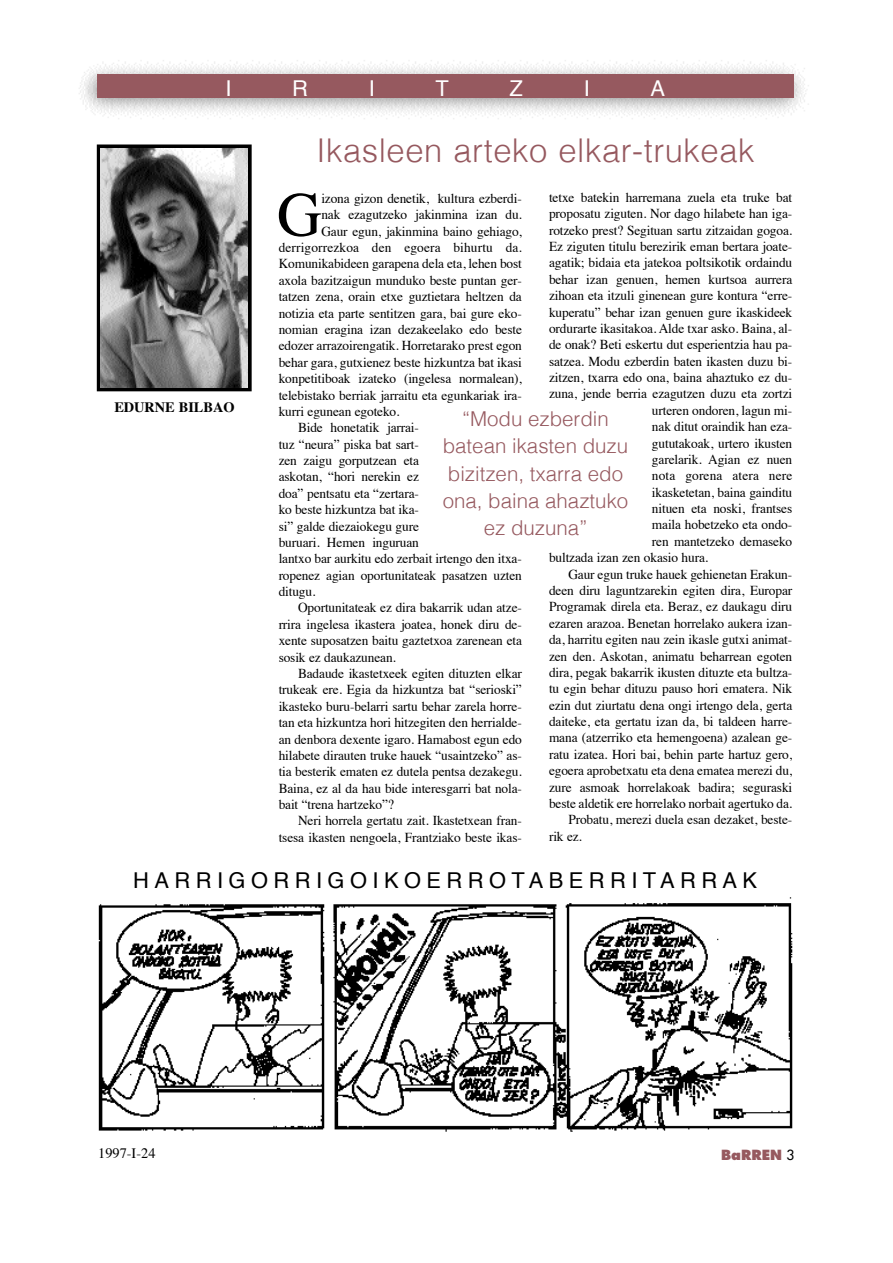
<style>
.page{position:relative;width:893px;height:1263px;background:#fff}
.page>*{position:absolute;margin:0;border:0;box-sizing:border-box;transform-origin:0 0}
.t1{font:63.15px "Times";color:#000}
.t2{font:300 32.7px "Helvetica";letter-spacing:.015em;color:#96595f}
.t3{font:21.9px "Helvetica";letter-spacing:.25em;color:#000}
.t4{font:21.9px "Helvetica";color:#fff}
.t5{font:300 20.55px/27.3px "Helvetica";color:#96595f;text-align:center}
.t6{font:700 14.4px "Times";color:#000}
.t7{font:14.4px "Times";color:#000}
.t8{font:13.65px "Times";letter-spacing:-.01em;color:#000}
.t9{font:13.65px "Times";letter-spacing:.01em;color:#000}
.t10{font:800 13.65px "Futura";color:#96595f}
.s1{font-weight:400;color:#000}
</style>
<div class="page">
<img style="left:98px;top:897px;width:695px;height:234px">
<div style="left:97px;top:145px;width:155px;height:246px;border:4px solid #000"></div>
<img style="left:101px;top:149px;width:146px;height:238px">
<img style="left:79px;top:60px;width:730px;height:59px">
<div style="left:97px;top:75px;width:696px;height:23px;background:#96595f"></div>
<h3 class="t4" style="left:225px;top:79px;width:8px">I</h3>
<h3 class="t4" style="left:292px;top:79px;width:17px">R</h3>
<h3 class="t4" style="left:369px;top:79px;width:8px">I</h3>
<h3 class="t4" style="left:435px;top:79px;width:15px">T</h3>
<h3 class="t4" style="left:509px;top:79px;width:15px">Z</h3>
<h3 class="t4" style="left:583px;top:79px;width:8px">I</h3>
<h3 class="t4" style="left:650px;top:79px;width:16px">A</h3>
<p class="t6" style="left:114px;top:401px;width:122px">EDURNE BILBAO</p>
<h2 class="t2" style="left:316px;top:137px;width:439px">Ikasleen arteko elkar-trukeak</h2>
<p class="t8" style="left:549px;top:192px;width:245px">tetxe batekin harremana zuela eta truke bat</p>
<p class="t8" style="left:549px;top:208px;width:245px">proposatu ziguten. Nor dago hilabete han iga-</p>
<p class="t8" style="left:549px;top:224px;width:245px">rotzeko prest? Segituan sartu zitzaidan gogoa.</p>
<p class="t8" style="left:549px;top:241px;width:245px">Ez ziguten titulu berezirik eman bertara joate-</p>
<p class="t8" style="left:549px;top:257px;width:245px">agatik; bidaia eta jatekoa poltsikotik ordaindu</p>
<p class="t8" style="left:549px;top:274px;width:245px">behar izan genuen, hemen kurtsoa aurrera</p>
<p class="t8" style="left:549px;top:290px;width:245px">zihoan eta itzuli ginenean gure kontura “erre-</p>
<p class="t8" style="left:549px;top:306px;width:245px">kuperatu” behar izan genuen gure ikaskideek</p>
<p class="t8" style="left:549px;top:323px;width:245px">ordurarte ikasitakoa. Alde txar asko. Baina, al-</p>
<p class="t8" style="left:549px;top:339px;width:245px">de onak? Beti eskertu dut esperientzia hau pa-</p>
<p class="t8" style="left:549px;top:355px;width:245px">satzea. Modu ezberdin baten ikasten duzu bi-</p>
<p class="t8" style="left:549px;top:372px;width:245px">zitzen, txarra edo ona, baina ahaztuko ez du-</p>
<p class="t8" style="left:549px;top:388px;width:245px">zuna, jende berria ezagutzen duzu eta zortzi</p>
<p class="t8" style="left:652px;top:405px;width:142px">urteren ondoren, lagun mi-</p>
<p class="t8" style="left:652px;top:421px;width:142px">nak ditut oraindik han eza-</p>
<p class="t8" style="left:652px;top:437px;width:142px">gututakoak, urtero ikusten</p>
<p class="t8" style="left:652px;top:454px;width:142px">garelarik. Agian ez nuen</p>
<p class="t9" style="left:652px;top:470px;width:142px">nota gorena atera nere</p>
<p class="t8" style="left:652px;top:486px;width:142px">ikasketetan, baina gainditu</p>
<p class="t8" style="left:652px;top:503px;width:142px">nituen eta noski, frantses</p>
<p class="t8" style="left:652px;top:519px;width:142px">maila hobetzeko eta ondo-</p>
<p class="t8" style="left:652px;top:536px;width:142px">ren mantetzeko demaseko</p>
<p class="t8" style="left:549px;top:552px;width:161px">bultzada izan zen okasio hura.</p>
<p class="t8" style="left:568px;top:568px;width:225px">Gaur egun truke hauek gehienetan Erakun-</p>
<p class="t8" style="left:549px;top:585px;width:245px">deen diru laguntzarekin egiten dira, Europar</p>
<p class="t8" style="left:549px;top:601px;width:245px">Programak direla eta. Beraz, ez daukagu diru</p>
<p class="t8" style="left:549px;top:618px;width:245px">ezaren arazoa. Benetan horrelako aukera izan-</p>
<p class="t8" style="left:549px;top:634px;width:245px">da, harritu egiten nau zein ikasle gutxi animat-</p>
<p class="t8" style="left:549px;top:650px;width:245px">zen den. Askotan, animatu beharrean egoten</p>
<p class="t8" style="left:549px;top:667px;width:245px">dira, pegak bakarrik ikusten dituzte eta bultza-</p>
<p class="t8" style="left:549px;top:683px;width:245px">tu egin behar dituzu pauso hori ematera. Nik</p>
<p class="t8" style="left:549px;top:699px;width:245px">ezin dut ziurtatu dena ongi irtengo dela, gerta</p>
<p class="t8" style="left:549px;top:716px;width:245px">daiteke, eta gertatu izan da, bi taldeen harre-</p>
<p class="t8" style="left:549px;top:732px;width:245px">mana (atzerriko eta hemengoena) azalean ge-</p>
<p class="t8" style="left:549px;top:749px;width:245px">ratu izatea. Hori bai, behin parte hartuz gero,</p>
<p class="t8" style="left:549px;top:765px;width:245px">egoera aprobetxatu eta dena ematea merezi du,</p>
<p class="t8" style="left:549px;top:781px;width:245px">zure asmoak horrelakoak badira; seguraski</p>
<p class="t8" style="left:549px;top:798px;width:245px">beste aldetik ere horrelako norbait agertuko da.</p>
<p class="t8" style="left:568px;top:814px;width:225px">Probatu, merezi duela esan dezaket, beste-</p>
<p class="t8" style="left:549px;top:830px;width:34px">rik ez.</p>
<h1 class="t1" style="left:277px;top:188px;width:46px">G</h1>
<p class="t8" style="left:321px;top:193px;width:202px">izona gizon denetik, kultura ezberdi-</p>
<p class="t8" style="left:321px;top:209px;width:202px">nak ezagutzeko jakinmina izan du.</p>
<p class="t8" style="left:321px;top:225px;width:202px">Gaur egun, jakinmina baino gehiago,</p>
<p class="t9" style="left:279px;top:242px;width:245px">derrigorrezkoa den egoera bihurtu da.</p>
<p class="t8" style="left:279px;top:258px;width:245px">Komunikabideen garapena dela eta, lehen bost</p>
<p class="t8" style="left:279px;top:275px;width:245px">axola bazitzaigun munduko beste puntan ger-</p>
<p class="t8" style="left:279px;top:291px;width:245px">tatzen zena, orain etxe guztietara heltzen da</p>
<p class="t8" style="left:279px;top:307px;width:245px">notizia eta parte sentitzen gara, bai gure eko-</p>
<p class="t8" style="left:279px;top:324px;width:245px">nomian eragina izan dezakeelako edo beste</p>
<p class="t8" style="left:279px;top:340px;width:245px">edozer arrazoirengatik. Horretarako prest egon</p>
<p class="t8" style="left:279px;top:357px;width:245px">behar gara, gutxienez beste hizkuntza bat ikasi</p>
<p class="t8" style="left:279px;top:373px;width:245px">konpetitiboak izateko (ingelesa normalean),</p>
<p class="t8" style="left:279px;top:389px;width:245px">telebistako berriak jarraitu eta egunkariak ira-</p>
<p class="t8" style="left:279px;top:406px;width:122px">kurri egunean egoteko.</p>
<p class="t8" style="left:298px;top:422px;width:122px">Bide honetatik jarrai-</p>
<p class="t8" style="left:279px;top:438px;width:142px">tuz “neura” piska bat sart-</p>
<p class="t8" style="left:279px;top:455px;width:142px">zen zaigu gorputzean eta</p>
<p class="t8" style="left:279px;top:471px;width:142px">askotan, “hori nerekin ez</p>
<p class="t8" style="left:279px;top:488px;width:142px">doa” pentsatu eta “zertara-</p>
<p class="t8" style="left:279px;top:504px;width:142px">ko beste hizkuntza bat ika-</p>
<p class="t8" style="left:279px;top:520px;width:142px">si” galde diezaiokegu gure</p>
<p class="t8" style="left:279px;top:537px;width:142px">buruari. Hemen inguruan</p>
<p class="t8" style="left:279px;top:553px;width:245px">lantxo bar aurkitu edo zerbait irtengo den itxa-</p>
<p class="t8" style="left:279px;top:569px;width:245px">ropenez agian oportunitateak pasatzen uzten</p>
<p class="t8" style="left:279px;top:586px;width:38px">ditugu.</p>
<p class="t8" style="left:298px;top:602px;width:225px">Oportunitateak ez dira bakarrik udan atze-</p>
<p class="t8" style="left:279px;top:619px;width:245px">rrira ingelesa ikastera joatea, honek diru de-</p>
<p class="t8" style="left:279px;top:635px;width:245px">xente suposatzen baitu gaztetxoa zarenean eta</p>
<p class="t8" style="left:279px;top:651px;width:119px">sosik ez daukazunean.</p>
<p class="t8" style="left:298px;top:668px;width:225px">Badaude ikastetxeek egiten dituzten elkar</p>
<p class="t8" style="left:279px;top:684px;width:245px">trukeak ere. Egia da hizkuntza bat “serioski”</p>
<p class="t8" style="left:279px;top:701px;width:245px">ikasteko buru-belarri sartu behar zarela horre-</p>
<p class="t8" style="left:279px;top:717px;width:245px">tan eta hizkuntza hori hitzegiten den herrialde-</p>
<p class="t8" style="left:279px;top:733px;width:245px">an denbora dexente igaro. Hamabost egun edo</p>
<p class="t8" style="left:279px;top:750px;width:245px">hilabete dirauten truke hauek “usaintzeko” as-</p>
<p class="t8" style="left:279px;top:766px;width:245px">tia besterik ematen ez dutela pentsa dezakegu.</p>
<p class="t8" style="left:279px;top:782px;width:245px">Baina, ez al da hau bide interesgarri bat nola-</p>
<p class="t8" style="left:279px;top:799px;width:117px">bait “trena hartzeko”?</p>
<p class="t8" style="left:298px;top:815px;width:225px">Neri horrela gertatu zait. Ikastetxean fran-</p>
<p class="t8" style="left:279px;top:832px;width:245px">tsesa ikasten nengoela, Frantziako beste ikas-</p>
<h3 class="t5" style="left:442px;top:407px;width:187px">“Modu ezberdin batean ikasten duzu bizitzen, txarra edo ona, baina ahaztuko ez duzuna”</h3>
<h3 class="t3" style="left:133px;top:872px;width:625px">HARRIGORRIGOIKOERROTABERRITARRAK</h3>
<p class="t7" style="left:98px;top:1147px;width:59px">1997-I-24</p>
<p class="t10" style="left:721px;top:1149px;width:75px">BaRREN <span class="s1">3</span></p>
</div>
